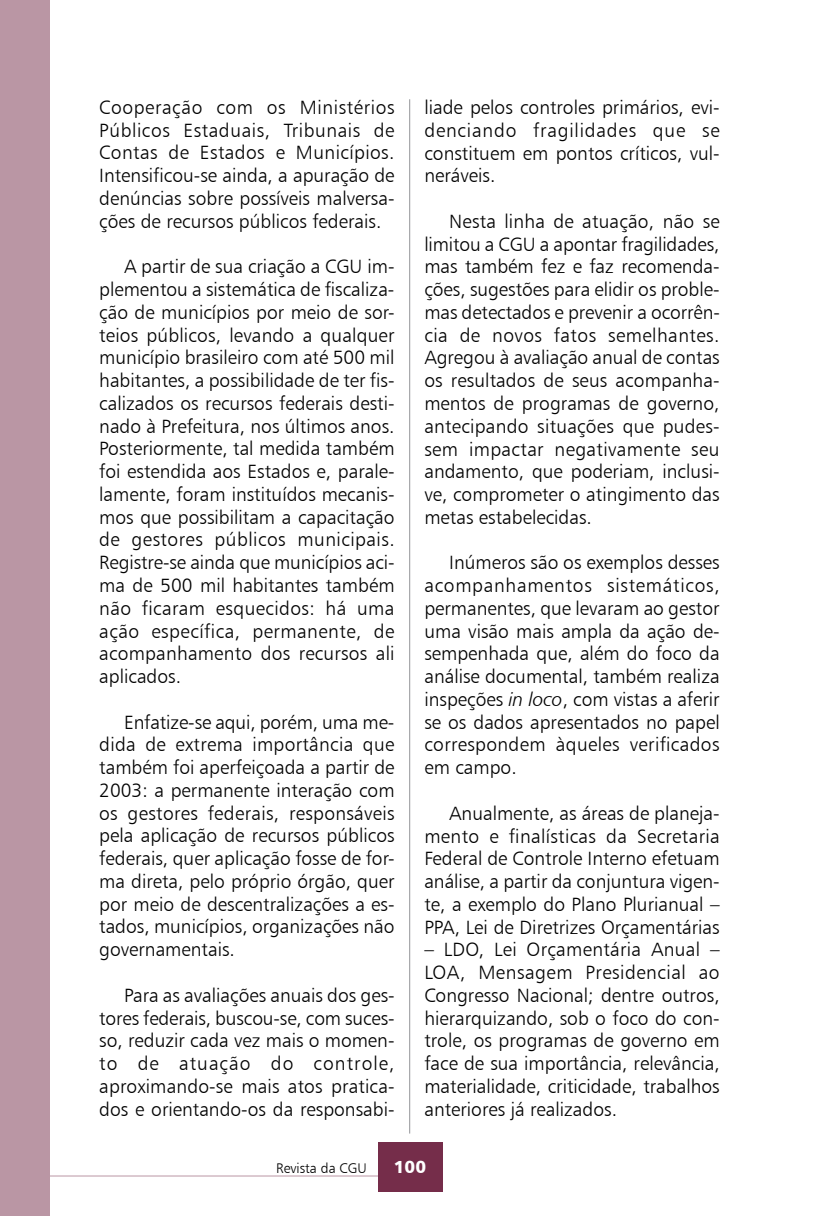
<style>
.page{position:relative;width:819px;height:1216px;background:#fff}
.page>*{position:absolute;margin:0;border:0;box-sizing:border-box;transform-origin:0 0}
.t1{font:19.25px/22.8px "Humanist 777 BT Light B";color:#000;text-align:justify}
.t2{font:17.5px "Humanist 777 BT Black B";color:#fff}
.t3{font:14px "Humanist 777 BT Light B";color:#000}
.s1{font-family:"Humanist 777 BT Light Italic B"}
</style>
<div class="page">
<hr style="left:409px;top:99px;width:1px;height:1034px;background:#939598">
<hr style="left:1px;top:1175px;width:380px;height:1px;background:#ba96a4">
<div style="left:378px;top:1141px;width:64px;height:50px;background:#752d4a"></div>
<div style="left:0;top:0;width:50px;height:1215px;background:#ba96a4"></div>
<p class="t1" style="left:99px;top:95px;width:297px">Cooperação com os Ministérios Públicos Estaduais, Tribunais de Contas de Estados e Municípios.<br>Intensificou-se ainda, a apuração de denúncias sobre possíveis malversa&shy;ções de recursos públicos federais.</p>
<p class="t1" style="left:99px;top:255px;width:297px;text-indent:25px">A partir de sua criação a CGU im&shy;plementou a sistemática de fiscaliza&shy;ção de municípios por meio de sor&shy;teios públicos, levando a qualquer município brasileiro com até 500 mil habitantes, a possibilidade de ter fis&shy;calizados os recursos federais desti&shy;nado à Prefeitura, nos últimos anos.<br>Posteriormente, tal medida também foi estendida aos Estados e, parale&shy;lamente, foram instituídos mecanis&shy;mos que possibilitam a capacitação de gestores públicos municipais.<br>Registre-se ainda que municípios aci&shy;ma de 500 mil habitantes também não ficaram esquecidos: há uma ação específica, permanente, de acompanhamento dos recursos ali aplicados.</p>
<p class="t1" style="left:99px;top:710px;width:297px;text-indent:25px">Enfatize-se aqui, porém, uma me&shy;dida de extrema importância que também foi aperfeiçoada a partir de 2003: a permanente interação com os gestores federais, responsáveis pela aplicação de recursos públicos federais, quer aplicação fosse de for&shy;ma direta, pelo próprio órgão, quer por meio de descentralizações a es&shy;tados, municípios, organizações não governamentais.</p>
<p class="t1" style="left:99px;top:983px;width:297px;text-indent:25px">Para as avaliações anuais dos ges&shy;tores federais, buscou-se, com suces&shy;so, reduzir cada vez mais o momen&shy;to de atuação do controle, aproximando-se mais atos pratica&shy;dos e orientando-os da responsabi-</p>
<p class="t1" style="left:424px;top:96px;width:297px">liade pelos controles primários, evi&shy;denciando fragilidades que se constituem em pontos críticos, vul&shy;neráveis.</p>
<p class="t1" style="left:424px;top:209px;width:297px;text-indent:25px">Nesta linha de atuação, não se limitou a CGU a apontar fragilidades, mas também fez e faz recomenda&shy;ções, sugestões para elidir os proble&shy;mas detectados e prevenir a ocorrên&shy;cia de novos fatos semelhantes.<br>Agregou à avaliação anual de contas os resultados de seus acompanha&shy;mentos de programas de governo, antecipando situações que pudes&shy;sem impactar negativamente seu andamento, que poderiam, inclusi&shy;ve, comprometer o atingimento das metas estabelecidas.</p>
<p class="t1" style="left:424px;top:551px;width:297px;text-indent:25px">Inúmeros são os exemplos desses acompanhamentos sistemáticos, permanentes, que levaram ao gestor uma visão mais ampla da ação de&shy;sempenhada que, além do foco da análise documental, também realiza inspeções <span class="s1">in loco</span>, com vistas a aferir se os dados apresentados no papel correspondem àqueles verificados em campo.</p>
<p class="t1" style="left:424px;top:801px;width:297px;text-indent:25px">Anualmente, as áreas de planeja&shy;mento e finalísticas da Secretaria Federal de Controle Interno efetuam análise, a partir da conjuntura vigen&shy;te, a exemplo do Plano Plurianual – PPA, Lei de Diretrizes Orçamentárias</p>
<p class="t1" style="left:424px;top:938px;width:297px">– LDO, Lei Orçamentária Anual – LOA, Mensagem Presidencial ao Congresso Nacional; dentre outros, hierarquizando, sob o foco do con&shy;trole, os programas de governo em face de sua importância, relevância, materialidade, criticidade, trabalhos anteriores já realizados.</p>
<p class="t3" style="left:276px;top:1159px;width:92px">Revista da CGU</p>
<p class="t2" style="left:394px;top:1155px;width:34px">100</p>
</div>
